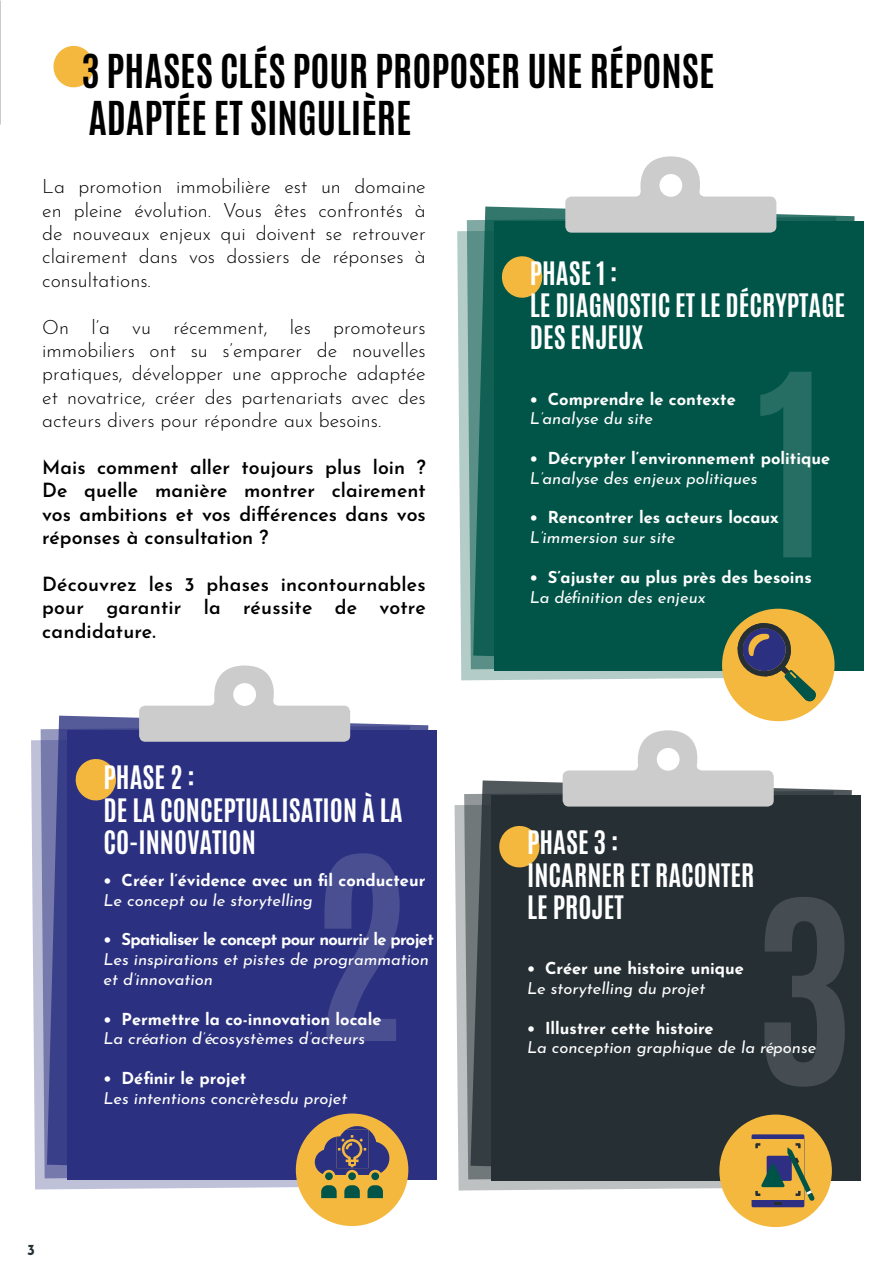
<style>
.page{position:relative;width:893px;height:1263px;background:#fff}
.page>*{position:absolute;margin:0;border:0;box-sizing:border-box;transform-origin:0 0}
.t1{font:700 216px "Antonio";color:#fff}
.t2{font:700 39px/46.8px "Antonio";color:#000}
.t3{font:700 27px/32.4px "Antonio";color:#fff}
.t4{font:300 19.5px/23.4px "Josefin Sans";color:#000}
.t5{font:600 19.5px/23.4px "Josefin Sans";color:#000;text-align:justify}
.t6{font:italic 16.5px/19.8px "Josefin Sans";color:#fff}
.t7{font:700 16.5px "Josefin Sans";color:#fff}
.t8{font:700 16.5px "Josefin Sans";letter-spacing:-.04em;color:#fff}
.t9{font:700 15px "Josefin Sans";color:#252f34}
</style>
<div class="page">
<svg style="left:457px;top:228px;width:267px;height:452px;background:#699a93"></svg>
<div style="left:494px;top:221px;width:369px;height:449px;background:#015448"></div>
<svg style="left:565px;top:156px;width:211px;height:77px"></svg>
<div style="left:659px;top:174px;width:23px;height:23px;background:#fff;border-radius:50%"></div>
<svg style="left:501px;top:256px;width:42px;height:42px"></svg>
<div style="left:722px;top:609px;width:112px;height:112px;background:#f4b83e;border-radius:50%"></div>
<svg style="left:31px;top:737px;width:268px;height:452px;background:#8084b3"></svg>
<div style="left:68px;top:730px;width:369px;height:449px;background:#2b3180"></div>
<svg style="left:139px;top:665px;width:211px;height:77px"></svg>
<div style="left:233px;top:683px;width:23px;height:23px;background:#fff;border-radius:50%"></div>
<svg style="left:75px;top:759px;width:41px;height:42px"></svg>
<div style="left:296px;top:1113px;width:112px;height:113px;background:#f4b83e;border-radius:50%"></div>
<svg style="left:344px;top:1185px;width:16px;height:13px"></svg>
<svg style="left:321px;top:1185px;width:16px;height:13px"></svg>
<svg style="left:367px;top:1185px;width:16px;height:13px"></svg>
<svg style="left:315px;top:1125px;width:75px;height:50px"></svg>
<div style="left:348px;top:1172px;width:8px;height:8px;background:#015448;border-radius:50%"></div>
<div style="left:325px;top:1172px;width:8px;height:8px;background:#015448;border-radius:50%"></div>
<div style="left:371px;top:1172px;width:8px;height:8px;background:#015448;border-radius:50%"></div>
<svg style="left:53px;top:45px;width:41px;height:43px"></svg>
<svg style="left:738px;top:623px;width:78px;height:78px"></svg>
<svg style="left:455px;top:802px;width:267px;height:388px;background:#858b8d"></svg>
<div style="left:491px;top:795px;width:369px;height:385px;background:#252f34"></div>
<svg style="left:563px;top:730px;width:211px;height:76px"></svg>
<div style="left:657px;top:748px;width:23px;height:23px;background:#fff;border-radius:50%"></div>
<svg style="left:499px;top:826px;width:41px;height:42px"></svg>
<div style="left:719px;top:1114px;width:113px;height:113px;background:#f4b83e;border-radius:50%"></div>
<div style="left:752px;top:1134px;width:52px;height:73px;background:#2e2e82;border-radius:2px"></div>
<div style="left:752px;top:1139px;width:52px;height:61px;background:#f4b83e"></div>
<svg style="left:755px;top:1143px;width:59px;height:62px"></svg>
<h2 class="t2" style="left:81px;top:48px;width:635px">3 PHASES CLÉS POUR PROPOSER UNE RÉPONSE<br>ADAPTÉE ET SINGULIÈRE</h2>
<p class="t4" style="left:42px;top:173px;width:385px">La promotion immobilière est un domaine en pleine évolution. Vous êtes confrontés à de nouveaux enjeux qui doivent se retrouver clairement dans vos dossiers de réponses à consultations.</p>
<p class="t4" style="left:42px;top:313px;width:385px;text-align:justify">On l’a vu récemment, les promoteurs immobiliers ont su s’emparer de nouvelles pratiques, développer une approche adaptée et novatrice, créer des partenariats avec des acteurs divers pour répondre aux besoins.</p>
<p class="t5" style="left:42px;top:453px;width:385px">Mais comment aller toujours plus loin ?<br>De quelle manière montrer clairement vos ambitions et vos différences dans vos réponses à consultation ?</p>
<p class="t5" style="left:42px;top:570px;width:385px">Découvrez les 3 phases incontournables pour garantir la réussite de votre candidature.</p>
<h3 class="t3" style="left:104px;top:762px;width:301px">PHASE 2 :<br>DE LA CONCEPTUALISATION À LA<br>CO-INNOVATION</h3>
<p class="t7" style="left:104px;top:865px;width:323px">• Créer l’évidence avec un fil conducteur</p>
<p class="t6" style="left:104px;top:889px;width:211px">Le concept ou le storytelling</p>
<p class="t8" style="left:104px;top:925px;width:332px">• Spatialiser le concept pour nourrir le projet</p>
<p class="t6" style="left:104px;top:948px;width:327px">Les inspirations et pistes de programmation et d’innovation</p>
<p class="t7" style="left:104px;top:1004px;width:280px">• Permettre la co-innovation locale</p>
<p class="t6" style="left:104px;top:1027px;width:263px">La création d’écosystèmes d’acteurs</p>
<p class="t7" style="left:104px;top:1063px;width:144px">• Définir le projet</p>
<p class="t6" style="left:104px;top:1087px;width:245px">Les intentions concrètesdu projet</p>
<h1 class="t1" style="left:310px;top:785px;width:102px">2</h1>
<h3 class="t3" style="left:530px;top:257px;width:317px">PHASE 1 :<br>LE DIAGNOSTIC ET LE DÉCRYPTAGE<br>DES ENJEUX</h3>
<h1 class="t1" style="left:756px;top:302px;width:73px">1</h1>
<p class="t7" style="left:530px;top:384px;width:208px">• Comprendre le contexte</p>
<p class="t6" style="left:530px;top:407px;width:125px">L’analyse du site</p>
<p class="t7" style="left:530px;top:443px;width:302px">• Décrypter l’environnement politique</p>
<p class="t6" style="left:530px;top:467px;width:229px">L’analyse des enjeux politiques</p>
<p class="t7" style="left:530px;top:503px;width:251px">• Rencontrer les acteurs locaux</p>
<p class="t6" style="left:530px;top:526px;width:147px">L’immersion sur site</p>
<p class="t7" style="left:530px;top:562px;width:283px">• S’ajuster au plus près des besoins</p>
<p class="t6" style="left:530px;top:585px;width:177px">La définition des enjeux</p>
<h3 class="t3" style="left:527px;top:827px;width:229px">PHASE 3 :<br>INCARNER ET RACONTER<br>LE PROJET</h3>
<h1 class="t1" style="left:753px;top:829px;width:103px">3</h1>
<p class="t7" style="left:527px;top:954px;width:218px">• Créer une histoire unique</p>
<p class="t6" style="left:527px;top:977px;width:180px">Le storytelling du projet</p>
<p class="t7" style="left:527px;top:1013px;width:188px">• Illustrer cette histoire</p>
<p class="t6" style="left:527px;top:1036px;width:291px">La conception graphique de la réponse</p>
<p class="t9" style="left:27px;top:1237px;width:9px">3</p>
</div>
